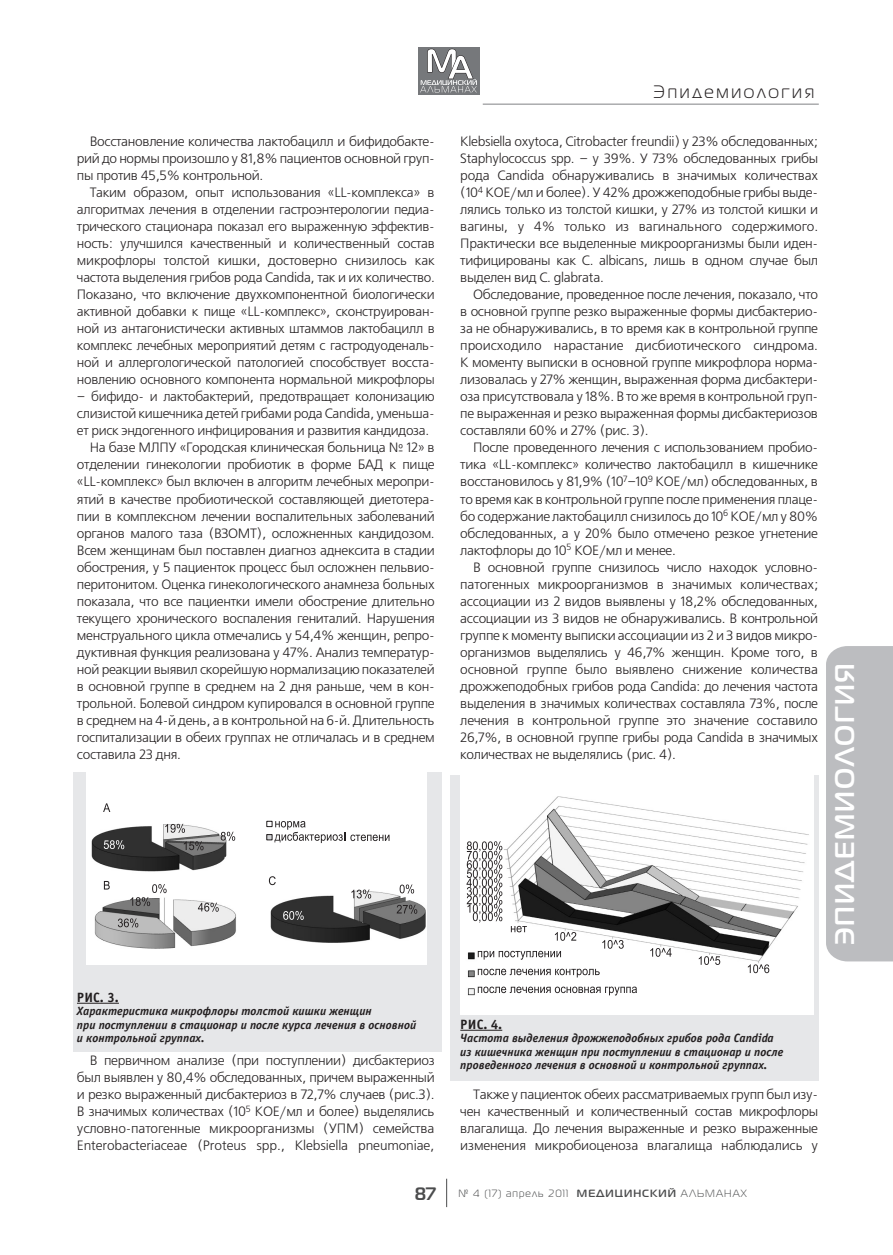
<style>
.page{position:relative;width:893px;height:1255px;background:#fff}
.page>*{position:absolute;margin:0;border:0;box-sizing:border-box;transform-origin:0 0}
.t1{font:700 27px "Magistral C";letter-spacing:.07em;color:#fff}
.t2{font:18px "Magistral C";letter-spacing:.15em;color:#231f20}
.t3{font:700 18px "Magistral C";color:#4b4c4d}
.Text_11{font:13.5px/17px "Free Set C";letter-spacing:-.025em;color:#231f20;text-align:justify}
.ТАБ_И_РИС_НОВЫЕ{font:700 13.5px "Officina Sans C";color:#231f20}
.ТАБ_И_РИС_НОВЫЕ-2{font:italic 700 12px/13.5px "Officina Sans C";color:#231f20}
.t4{font:10.5px "Magistral C";letter-spacing:.1em;color:#4b4c4d}
.s1{font-weight:700}
</style>
<div class="page">
<hr style="left:483px;top:104px;width:336px;height:1px;background:#808285">
<svg style="left:446px;top:1178px;width:1px;height:28px"></svg>
<div style="left:418px;top:47px;width:61px;height:48px;background:#76787b"></div>
<svg style="left:420px;top:48px;width:57px;height:44px"></svg>
<div style="left:826px;top:646px;width:67px;height:315px;background:#bcbdc0"></div>
<div style="left:73px;top:772px;width:368px;height:279px;background:#e6e7e9"></div>
<div style="left:451px;top:775px;width:368px;height:305px;background:#e6e7e9"></div>
<hr style="left:77px;top:1002px;width:42px;height:1px;background:#231f20">
<hr style="left:460px;top:1029px;width:42px;height:1px;background:#231f20">
<img style="left:86px;top:772px;width:341px;height:192px">
<svg style="left:165px;top:823px;width:20px;height:9px"></svg>
<svg style="left:221px;top:831px;width:14px;height:9px"></svg>
<svg style="left:184px;top:841px;width:20px;height:9px"></svg>
<svg style="left:104px;top:840px;width:20px;height:9px"></svg>
<svg style="left:103px;top:803px;width:7px;height:9px"></svg>
<svg style="left:266px;top:821px;width:123px;height:22px;background:#dbdbdb"></svg>
<svg style="left:198px;top:902px;width:21px;height:9px"></svg>
<svg style="left:118px;top:918px;width:20px;height:9px"></svg>
<svg style="left:130px;top:884px;width:37px;height:22px"></svg>
<svg style="left:104px;top:880px;width:6px;height:9px"></svg>
<svg style="left:351px;top:889px;width:20px;height:9px"></svg>
<svg style="left:400px;top:884px;width:14px;height:9px"></svg>
<svg style="left:397px;top:904px;width:20px;height:9px"></svg>
<svg style="left:283px;top:910px;width:21px;height:10px"></svg>
<svg style="left:269px;top:876px;width:7px;height:9px"></svg>
<img style="left:460px;top:775px;width:353px;height:239px">
<svg style="left:466px;top:841px;width:36px;height:81px;background:#bebdbd"></svg>
<svg style="left:511px;top:925px;width:16px;height:7px"></svg>
<svg style="left:555px;top:931px;width:21px;height:9px"></svg>
<svg style="left:602px;top:939px;width:22px;height:9px"></svg>
<svg style="left:650px;top:947px;width:22px;height:9px"></svg>
<svg style="left:699px;top:956px;width:21px;height:8px"></svg>
<svg style="left:748px;top:964px;width:21px;height:9px"></svg>
<svg style="left:478px;top:950px;width:83px;height:9px"></svg>
<svg style="left:478px;top:968px;width:122px;height:9px"></svg>
<svg style="left:478px;top:986px;width:159px;height:9px"></svg>
<p class="Text_11" style="left:77px;top:134px;width:359px;text-indent:13px">Восстановление количества лактобацилл и бифидобакте&shy;рий до нормы произошло у 81,8% пациентов основной груп&shy;пы против 45,5% контрольной.</p>
<p class="Text_11" style="left:77px;top:185px;width:359px;text-indent:13px">Таким образом, опыт использования «LL-комплекса» в алгоритмах лечения в отделении гастроэнтерологии педиа&shy;трического стационара показал его выраженную эффектив&shy;ность: улучшился качественный и количественный состав микрофлоры толстой кишки, достоверно снизилось как частота выделения грибов рода Сandida, так и их количество.<br>Показано, что включение двухкомпонентной биологически активной добавки к пище «LL-комплекс», сконструирован&shy;ной из антагонистически активных штаммов лактобацилл в комплекс лечебных мероприятий детям с гастродуоденаль&shy;ной и аллергологической патологией способствует восста&shy;новлению основного компонента нормальной микрофлоры</p>
<p class="Text_11" style="left:77px;top:389px;width:359px">– бифидо- и лактобактерий, предотвращает колонизацию слизистой кишечника детей грибами рода Candida, уменьша&shy;ет риск эндогенного инфицирования и развития кандидоза.</p>
<p class="Text_11" style="left:77px;top:440px;width:359px;text-indent:13px">На базе МЛПУ «Городская клиническая больница № 12» в отделении гинекологии пробиотик в форме БАД к пище «LL-комплекс» был включен в алгоритм лечебных меропри&shy;ятий в качестве пробиотической составляющей диетотера&shy;пии в комплексном лечении воспалительных заболеваний органов малого таза (ВЗОМТ), осложненных кандидозом.<br>Всем женщинам был поставлен диагноз аднексита в стадии обострения, у 5 пациенток процесс был осложнен пельвио&shy;перитонитом. Оценка гинекологического анамнеза больных показала, что все пациентки имели обострение длительно текущего хронического воспаления гениталий. Нарушения менструального цикла отмечались у 54,4% женщин, репро&shy;дуктивная функция реализована у 47%. Анализ температур&shy;ной реакции выявил скорейшую нормализацию показателей в основной группе в среднем на 2 дня раньше, чем в кон&shy;трольной. Болевой синдром купировался в основной группе в среднем на 4-й день, а в контрольной на 6-й. Длительность госпитализации в обеих группах не отличалась и в среднем составила 23 дня.</p>
<h2 class="t2" style="left:653px;top:83px;width:162px">Эпидемиология</h2>
<p class="Text_11" style="left:460px;top:134px;width:359px">Klebsiella oxytoca, Citrobacter freundii) у 23% обследованных; Staphylococcus spp. – у 39%. У 73% обследованных грибы рода Candida обнаруживались в значимых количествах (10<sup>4</sup> КОЕ/мл и более). У 42% дрожжеподобные грибы выде&shy;лялись только из толстой кишки, у 27% из толстой кишки и вагины, у 4% только из вагинального содержимого.<br>Практически все выделенные микроорганизмы были иден&shy;тифицированы как C. albicans, лишь в одном случае был выделен вид С. glabrata.</p>
<p class="Text_11" style="left:460px;top:287px;width:359px;text-indent:13px">Обследование, проведенное после лечения, показало, что в основной группе резко выраженные формы дисбактерио&shy;за не обнаруживались, в то время как в контрольной группе происходило нарастание дисбиотического синдрома.<br>К моменту выписки в основной группе микрофлора норма&shy;лизовалась у 27% женщин, выраженная форма дисбактери&shy;оза присутствовала у 18%. В то же время в контрольной груп&shy;пе выраженная и резко выраженная формы дисбактериозов составляли 60% и 27% (рис. 3).</p>
<p class="Text_11" style="left:460px;top:440px;width:359px;text-indent:13px">После проведенного лечения с использованием пробио&shy;тика «LL-комплекс» количество лактобацилл в кишечнике восстановилось у 81,9% (10<sup>7</sup>–10<sup>9</sup> КОЕ/мл) обследованных, в то время как в контрольной группе после применения плаце&shy;бо содержание лактобацилл снизилось до 10<sup>6</sup> КОЕ/мл у 80% обследованных, а у 20% было отмечено резкое угнетение лактофлоры до 10<sup>5</sup> КОЕ/мл и менее.</p>
<p class="Text_11" style="left:460px;top:559px;width:359px;text-indent:13px">В основной группе снизилось число находок условно&shy;патогенных микроорганизмов в значимых количествах; ассоциации из 2 видов выявлены у 18,2% обследованных, ассоциации из 3 видов не обнаруживались. В контрольной группе к моменту выписки ассоциации из 2 и 3 видов микро&shy;организмов выделялись у 46,7% женщин. Кроме того, в основной группе было выявлено снижение количества дрожжеподобных грибов рода Candida: до лечения частота выделения в значимых количествах составляла 73%, после лечения в контрольной группе это значение составило 26,7%, в основной группе грибы рода Candida в значимых количествах не выделялись (рис. 4).</p>
<h1 class="t1" style="left:829px;top:945px;width:284px;rotate:-90deg">ЭПИДЕМИОЛОГИЯ</h1>
<p class="ТАБ_И_РИС_НОВЫЕ" style="left:77px;top:989px;width:43px">РИС. 3.</p>
<p class="ТАБ_И_РИС_НОВЫЕ-2" style="left:77px;top:1004px;width:341px">Характеристика микрофлоры толстой кишки женщин<br>при поступлении в стационар и после курса лечения в основной и контрольной группах.</p>
<p class="Text_11" style="left:77px;top:1052px;width:359px;text-indent:13px">В первичном анализе (при поступлении) дисбактериоз был выявлен у 80,4% обследованных, причем выраженный и резко выраженный дисбактериоз в 72,7% случаев (рис.3).<br>В значимых количествах (10<sup>5</sup> КОЕ/мл и более) выделялись условно-патогенные микроорганизмы (УПМ) семейства Enterobacteriaceae (Proteus spp., Klebsiella pneumoniae,</p>
<p class="ТАБ_И_РИС_НОВЫЕ" style="left:460px;top:1016px;width:43px">РИС. 4.</p>
<p class="ТАБ_И_РИС_НОВЫЕ-2" style="left:460px;top:1031px;width:324px">Частота выделения дрожжеподобных грибов рода Candida из кишечника женщин при поступлении в стационар и после проведенного лечения в основной и контрольной группах.</p>
<p class="Text_11" style="left:460px;top:1086px;width:359px;text-indent:13px">Также у пациенток обеих рассматриваемых групп был изу&shy;чен качественный и количественный состав микрофлоры влагалища. До лечения выраженные и резко выраженные изменения микробиоценоза влагалища наблюдались у</p>
<h2 class="t3" style="left:415px;top:1182px;width:23px">87</h2>
<p class="t4" style="left:459px;top:1187px;width:290px">№ 4 (17) апрель 2011 <span class="s1">МЕДИЦИНСКИЙ</span> АЛЬМАНАХ</p>
</div>
